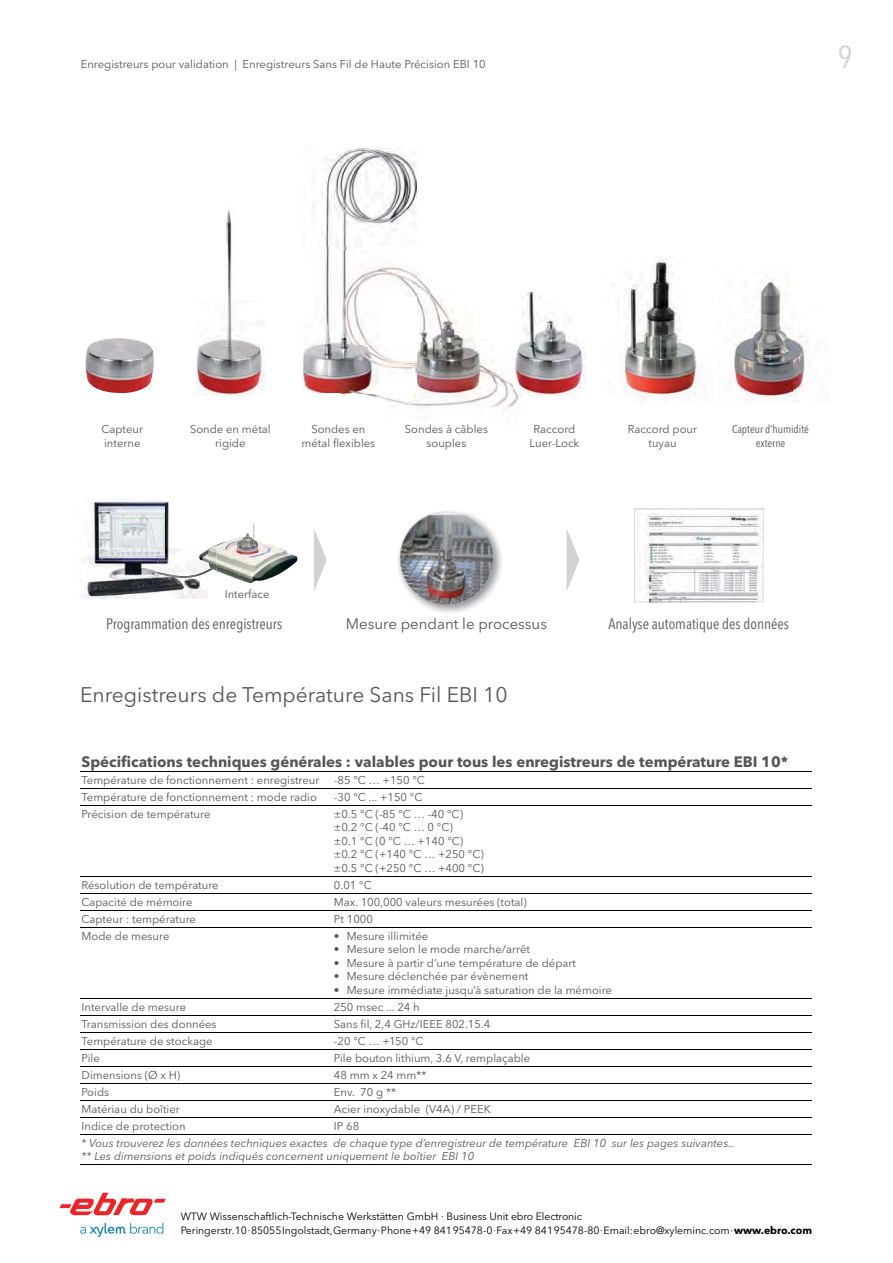
<style>
.page{position:relative;width:893px;height:1263px;background:#fff}
.page>*{position:absolute;margin:0;border:0;box-sizing:border-box;transform-origin:0 0}
.t1{font:condensed 31.5px "Avenir Next LT Pro";color:#d0d2d4}
.t2{font:21px "Avenir Next LT Pro";color:#535557}
.t3{font:700 15px "Avenir Next LT Pro";color:#535557}
.t4{font:condensed 15px "Avenir Next LT Pro";color:#535557}
.t5{font:15px "Avenir Next LT Pro";color:#535557}
.t6{font:11.25px/13.5px "Avenir Next LT Pro";color:#535557;text-align:center}
.t7{font:italic 11.25px/13.5px "Avenir Next LT Pro";color:#535557}
.t8{font:condensed 11.25px/13.5px "Avenir Next LT Pro";color:#535557;text-align:center}
.t9{font:10.5px/13.5px "Avenir Next LT Pro";letter-spacing:-.005em;color:#000}
.s1{font-weight:700}
</style>
<div class="page">
<img style="left:398px;top:511px;width:104px;height:102px">
<svg style="left:400px;top:512px;width:93px;height:93px;background:#969598"></svg>
<img style="left:216px;top:523px;width:71px;height:30px">
<img style="left:216px;top:553px;width:81px;height:30px">
<svg style="left:634px;top:509px;width:129px;height:93px"></svg>
<img style="left:81px;top:498px;width:127px;height:101px">
<img style="left:208px;top:545px;width:8px;height:20px">
<svg style="left:142px;top:565px;width:112px;height:13px"></svg>
<img style="left:142px;top:568px;width:66px;height:10px">
<img style="left:199px;top:549px;width:9px;height:14px">
<img style="left:515px;top:290px;width:70px;height:105px">
<img style="left:85px;top:338px;width:69px;height:55px">
<img style="left:196px;top:206px;width:69px;height:189px">
<img style="left:321px;top:149px;width:96px;height:97px">
<img style="left:303px;top:246px;width:44px;height:147px">
<img style="left:620px;top:258px;width:86px;height:145px">
<img style="left:417px;top:271px;width:102px;height:23px">
<img style="left:417px;top:294px;width:94px;height:89px">
<img style="left:342px;top:393px;width:44px;height:7px">
<img style="left:386px;top:383px;width:133px;height:26px">
<img style="left:342px;top:250px;width:75px;height:143px">
<img style="left:728px;top:275px;width:82px;height:127px">
<hr style="left:80px;top:876px;width:252px;height:1px;background:#000">
<hr style="left:332px;top:876px;width:480px;height:1px;background:#000">
<hr style="left:80px;top:893px;width:252px;height:1px;background:#000">
<hr style="left:332px;top:893px;width:480px;height:1px;background:#000">
<hr style="left:80px;top:910px;width:252px;height:1px;background:#000">
<hr style="left:332px;top:910px;width:480px;height:1px;background:#000">
<hr style="left:80px;top:927px;width:252px;height:1px;background:#000">
<hr style="left:332px;top:927px;width:480px;height:1px;background:#000">
<hr style="left:80px;top:998px;width:252px;height:1px;background:#000">
<hr style="left:332px;top:998px;width:480px;height:1px;background:#000">
<hr style="left:80px;top:1015px;width:252px;height:1px;background:#000">
<hr style="left:332px;top:1015px;width:480px;height:1px;background:#000">
<hr style="left:80px;top:1032px;width:252px;height:1px;background:#000">
<hr style="left:332px;top:1032px;width:480px;height:1px;background:#000">
<hr style="left:80px;top:1049px;width:252px;height:1px;background:#000">
<hr style="left:332px;top:1049px;width:480px;height:1px;background:#000">
<hr style="left:80px;top:1066px;width:252px;height:1px;background:#000">
<hr style="left:332px;top:1066px;width:480px;height:1px;background:#000">
<hr style="left:80px;top:1083px;width:252px;height:1px;background:#000">
<hr style="left:332px;top:1083px;width:480px;height:1px;background:#000">
<hr style="left:80px;top:1100px;width:252px;height:1px;background:#000">
<hr style="left:332px;top:1100px;width:480px;height:1px;background:#000">
<hr style="left:80px;top:1117px;width:252px;height:1px;background:#000">
<hr style="left:332px;top:1117px;width:480px;height:1px;background:#000">
<hr style="left:80px;top:1134px;width:252px;height:1px;background:#000">
<hr style="left:332px;top:1134px;width:480px;height:1px;background:#000">
<hr style="left:80px;top:771px;width:252px;height:1px;background:#000">
<hr style="left:80px;top:788px;width:252px;height:1px;background:#000">
<hr style="left:80px;top:805px;width:252px;height:1px;background:#000">
<hr style="left:80px;top:1164px;width:252px;height:1px;background:#000">
<hr style="left:332px;top:1164px;width:480px;height:1px;background:#000">
<hr style="left:332px;top:771px;width:480px;height:1px;background:#000">
<hr style="left:332px;top:788px;width:480px;height:1px;background:#000">
<hr style="left:332px;top:805px;width:480px;height:1px;background:#000">
<svg style="left:80px;top:1223px;width:83px;height:14px"></svg>
<svg style="left:59px;top:1193px;width:107px;height:22px"></svg>
<svg style="left:314px;top:529px;width:13px;height:62px"></svg>
<svg style="left:567px;top:530px;width:12px;height:60px"></svg>
<p class="t6" style="left:81px;top:58px;width:406px">Enregistreurs pour validation | Enregistreurs Sans Fil de Haute Précision EBI 10</p>
<h1 class="t1" style="left:838px;top:44px;width:16px">9</h1>
<p class="t6" style="left:102px;top:423px;width:43px;text-align:left">Capteur interne</p>
<p class="t6" style="left:190px;top:423px;width:82px">Sonde en métal rigide</p>
<p class="t6" style="left:301px;top:423px;width:75px">Sondes en métal flexibles</p>
<p class="t6" style="left:405px;top:423px;width:85px">Sondes à câbles souples</p>
<p class="t6" style="left:530px;top:423px;width:51px">Raccord<br>Luer-Lock</p>
<p class="t6" style="left:628px;top:423px;width:71px">Raccord pour tuyau</p>
<p class="t8" style="left:732px;top:423px;width:78px">Capteur d’humidité externe</p>
<p class="t6" style="left:225px;top:589px;width:46px">Interface</p>
<h3 class="t4" style="left:106px;top:618px;width:177px">Programmation des enregistreurs</h3>
<h3 class="t4" style="left:609px;top:618px;width:182px">Analyse automatique des données</h3>
<h3 class="t5" style="left:346px;top:618px;width:203px">Mesure pendant le processus</h3>
<h2 class="t2" style="left:80px;top:686px;width:429px">Enregistreurs de Température Sans Fil EBI 10</h2>
<h3 class="t3" style="left:82px;top:755px;width:708px">Spécifications techniques générales : valables pour tous les enregistreurs de température EBI 10*</h3>
<p class="t6" style="left:82px;top:774px;width:239px">Température de fonctionnement : enregistreur</p>
<p class="t6" style="left:334px;top:774px;width:93px">-85 °C … +150 °C</p>
<p class="t6" style="left:82px;top:791px;width:237px">Température de fonctionnement : mode radio</p>
<p class="t6" style="left:334px;top:791px;width:90px">-30 °C ... +150 °C</p>
<p class="t6" style="left:82px;top:808px;width:130px">Précision de température</p>
<p class="t6" style="left:334px;top:808px;width:151px;text-align:left">±0.5 °C (-85 °C … -40 °C) ±0.2 °C (-40 °C … 0 °C)<br>±0.1 °C (0 °C … +140 °C) ±0.2 °C (+140 °C … +250 °C) ±0.5 °C (+250 °C … +400 °C)</p>
<p class="t6" style="left:82px;top:879px;width:139px">Résolution de température</p>
<p class="t6" style="left:334px;top:879px;width:39px">0.01 °C</p>
<p class="t6" style="left:82px;top:896px;width:112px">Capacité de mémoire</p>
<p class="t6" style="left:334px;top:896px;width:194px">Max. 100,000 valeurs mesurées (total)</p>
<p class="t6" style="left:82px;top:913px;width:116px">Capteur : température</p>
<p class="t6" style="left:334px;top:913px;width:41px">Pt 1000</p>
<p class="t6" style="left:82px;top:930px;width:89px">Mode de mesure</p>
<p class="t6" style="left:334px;top:930px;width:96px">• Mesure illimitée</p>
<p class="t6" style="left:334px;top:944px;width:198px">• Mesure selon le mode marche/arrêt</p>
<p class="t6" style="left:334px;top:957px;width:244px">• Mesure à partir d’une température de départ</p>
<p class="t6" style="left:334px;top:971px;width:196px">• Mesure déclenchée par évènement</p>
<p class="t6" style="left:334px;top:984px;width:280px">• Mesure immédiate jusqu’à saturation de la mémoire</p>
<p class="t6" style="left:82px;top:1001px;width:106px">Intervalle de mesure</p>
<p class="t6" style="left:334px;top:1001px;width:87px">250 msec ... 24 h</p>
<p class="t6" style="left:82px;top:1018px;width:137px">Transmission des données</p>
<p class="t6" style="left:334px;top:1018px;width:158px">Sans fil, 2,4 GHz/IEEE 802.15.4</p>
<p class="t6" style="left:82px;top:1035px;width:132px">Température de stockage</p>
<p class="t6" style="left:334px;top:1035px;width:91px">-20 °C … +150 °C</p>
<p class="t6" style="left:82px;top:1052px;width:20px">Pile</p>
<p class="t6" style="left:334px;top:1052px;width:198px">Pile bouton lithium, 3.6 V, remplaçable</p>
<p class="t6" style="left:82px;top:1069px;width:100px">Dimensions (Ø x H)</p>
<p class="t6" style="left:334px;top:1069px;width:94px">48 mm x 24 mm**</p>
<p class="t6" style="left:82px;top:1086px;width:29px">Poids</p>
<p class="t6" style="left:334px;top:1086px;width:64px">Env. 70 g **</p>
<p class="t6" style="left:82px;top:1103px;width:100px">Matériau du boîtier</p>
<p class="t6" style="left:334px;top:1103px;width:158px">Acier inoxydable (V4A) / PEEK</p>
<p class="t6" style="left:82px;top:1120px;width:106px">Indice de protection</p>
<p class="t6" style="left:334px;top:1120px;width:27px">IP 68</p>
<p class="t7" style="left:82px;top:1137px;width:654px">* Vous trouverez les données techniques exactes de chaque type d’enregistreur de température EBI 10 sur les pages suivantes.. ** Les dimensions et poids indiqués concernent uniquement le boîtier EBI 10</p>
<p class="t9" style="left:181px;top:1211px;width:633px">WTW Wissenschaftlich-Technische Werkstätten GmbH ∙ Business Unit ebro Electronic<br>Peringerstr. 10 ∙ 85055 Ingolstadt, Germany ∙ Phone +49 841 95478-0 ∙ Fax +49 841 95478-80 ∙ Email: ebro@xyleminc.com ∙ <span class="s1">www.ebro.com</span></p>
</div>
